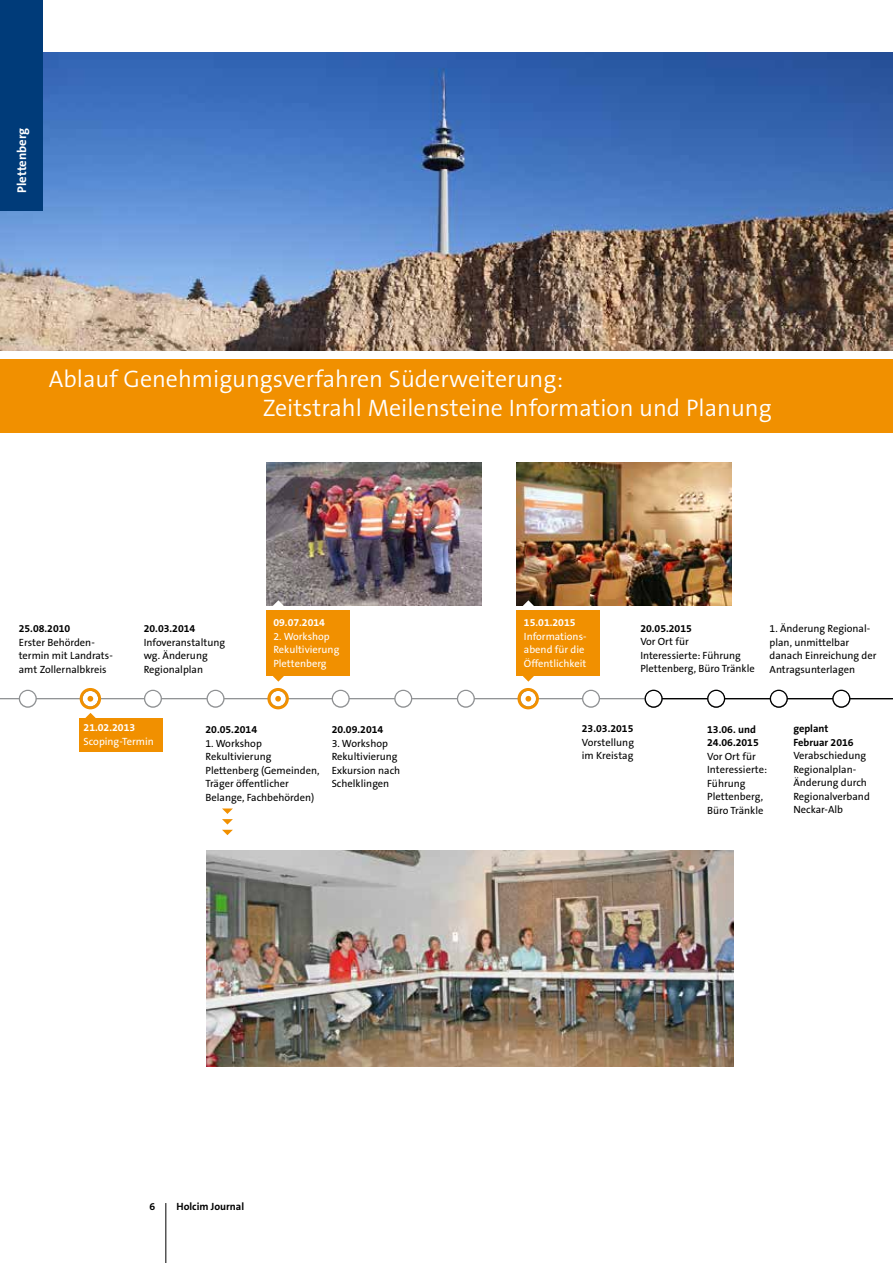
<style>
.page{position:relative;width:893px;height:1263px;background:#fff}
.page>*{position:absolute;margin:0;border:0;box-sizing:border-box;transform-origin:0 0}
.t1{font:300 24px/28.8px "The Sans B4";color:#fff}
.t2{font:700 12.75px "The Sans B7";color:#fff}
.t3{font:10.5px/13.5px "The Sans B5 Plain";color:#000}
.t4{font:700 10.5px/13.5px "The Sans B7";color:#000}
.t5{font:10.5px/13.5px "The Sans B5 Plain";color:#fff}
.t6{font:700 10.5px "The Sans B7";color:#fff}
</style>
<div class="page">
<hr style="left:165px;top:1203px;width:1px;height:60px;background:#000">
<img style="left:207px;top:850px;width:527px;height:217px">
<div style="left:79px;top:718px;width:83px;height:33px;background:#f19000"></div>
<img style="left:266px;top:462px;width:216px;height:144px">
<svg style="left:273px;top:600px;width:11px;height:11px"></svg>
<div style="left:266px;top:611px;width:84px;height:65px;background:#f19000"></div>
<svg style="left:273px;top:676px;width:11px;height:6px"></svg>
<svg style="left:222px;top:808px;width:11px;height:16px"></svg>
<svg style="left:222px;top:830px;width:11px;height:5px"></svg>
<img style="left:516px;top:462px;width:216px;height:144px">
<svg style="left:523px;top:600px;width:11px;height:11px"></svg>
<div style="left:516px;top:611px;width:84px;height:65px;background:#f19000"></div>
<svg style="left:523px;top:676px;width:11px;height:6px"></svg>
<svg style="left:0;top:688px;width:893px;height:36px"></svg>
<img style="left:0;top:53px;width:893px;height:298px">
<div style="left:0;top:359px;width:893px;height:74px;background:#f19000"></div>
<div style="left:0;top:0;width:43px;height:210px;background:#003b79"></div>
<p class="t2" style="left:15px;top:193px;width:67px;rotate:-90deg">Plettenberg</p>
<h1 class="t1" style="left:263px;top:365px;width:510px;text-indent:-214px">Ablauf Genehmigungsverfahren Süderweiterung:<br>Zeitstrahl Meilensteine Information und Planung</h1>
<p class="t4" style="left:19px;top:622px;width:53px">25.08.2010</p>
<p class="t3" style="left:19px;top:636px;width:96px">Erster Behörden&shy;termin mit Landrats&shy;amt Zollernalbkreis</p>
<p class="t4" style="left:144px;top:622px;width:53px">20.03.2014</p>
<p class="t3" style="left:144px;top:636px;width:83px">Infoveranstaltung wg. Änderung<br>Regionalplan</p>
<p class="t6" style="left:273px;top:617px;width:53px">09.07.2014</p>
<p class="t5" style="left:273px;top:630px;width:67px">2. Workshop<br>Rekultivierung<br>Plettenberg</p>
<p class="t6" style="left:84px;top:722px;width:53px">21.02.2013</p>
<p class="t5" style="left:84px;top:735px;width:72px">Scoping-Termin</p>
<p class="t4" style="left:205px;top:723px;width:53px">20.05.2014</p>
<p class="t3" style="left:205px;top:737px;width:115px">1. Workshop<br>Rekultivierung<br>Plettenberg (Gemeinden,<br>Träger öffentlicher<br>Belange, Fachbehörden)</p>
<p class="t4" style="left:332px;top:723px;width:53px">20.09.2014</p>
<p class="t3" style="left:332px;top:737px;width:70px">3. Workshop<br>Rekultivierung<br>Exkursion nach<br>Schelklingen</p>
<p class="t6" style="left:524px;top:617px;width:53px">15.01.2015</p>
<p class="t5" style="left:524px;top:630px;width:64px">Informations&shy;abend für die<br>Öffentlichkeit</p>
<p class="t4" style="left:640px;top:622px;width:53px">20.05.2015</p>
<p class="t3" style="left:640px;top:635px;width:116px">Vor Ort für<br>Interessierte: Führung<br>Plettenberg, Büro Tränkle</p>
<p class="t3" style="left:769px;top:622px;width:108px">1. Änderung Regional&shy;plan, unmittelbar danach Einreichung der<br>Antragsunterlagen</p>
<p class="t4" style="left:582px;top:722px;width:53px">23.03.2015</p>
<p class="t3" style="left:582px;top:736px;width:54px">Vorstellung im Kreistag</p>
<p class="t4" style="left:707px;top:723px;width:53px">13.06. und<br>24.06.2015</p>
<p class="t3" style="left:707px;top:750px;width:61px">Vor Ort für<br>Interessierte:<br>Führung<br>Plettenberg,<br>Büro Tränkle</p>
<p class="t4" style="left:793px;top:722px;width:62px">geplant<br>Februar 2016</p>
<p class="t3" style="left:793px;top:749px;width:78px">Verabschiedung<br>Regionalplan-<br>Änderung durch<br>Regionalverband<br>Neckar-Alb</p>
<p class="t4" style="left:149px;top:1200px;width:7px">6</p>
<p class="t4" style="left:176px;top:1200px;width:69px">Holcim Journal</p>
</div>
